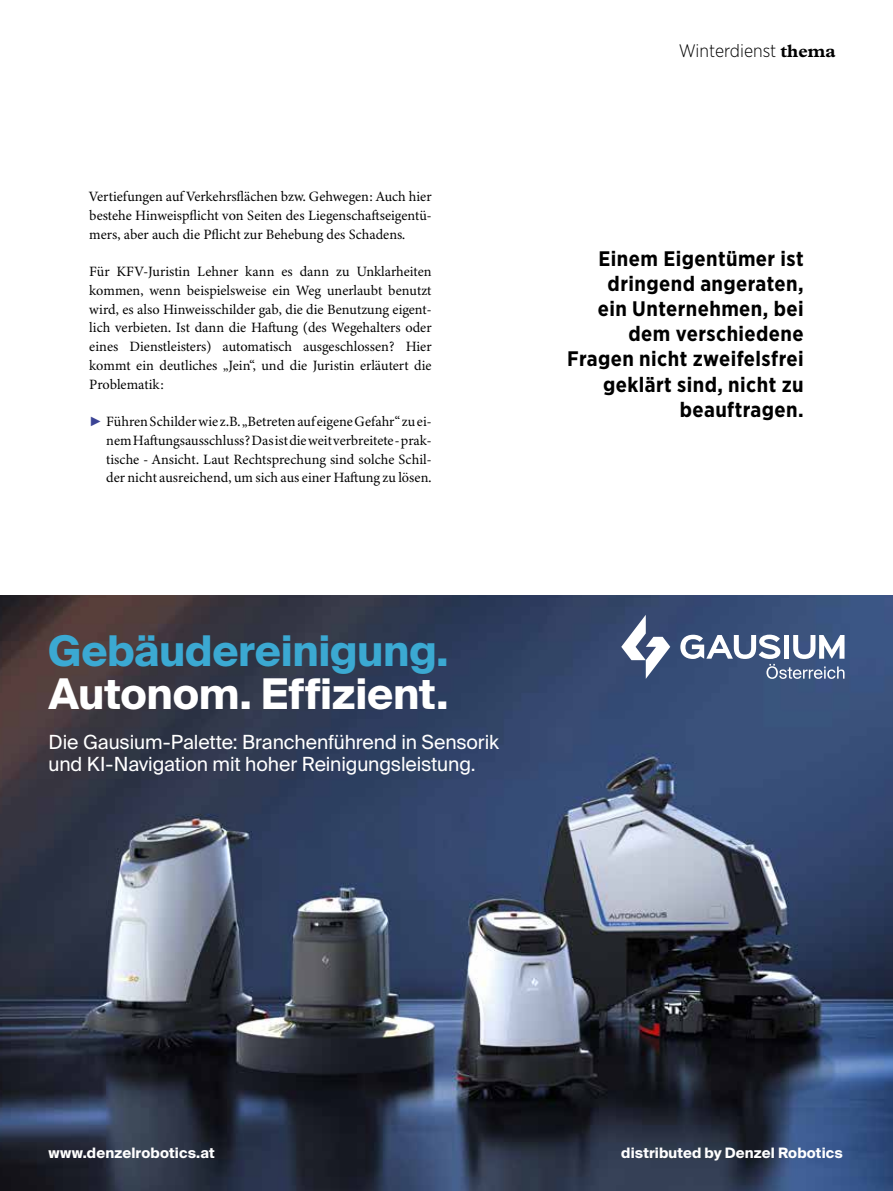
<style>
.page{position:relative;width:893px;height:1191px;background:#fff}
.page>*{position:absolute;margin:0;border:0;box-sizing:border-box;transform-origin:0 0}
.t1{font:700 42.3px "Suisse Intl";letter-spacing:-.005em;color:#fff}
.t2{font:700 42.3px "Suisse Intl";letter-spacing:-.005em;color:#3ba9d2}
.t3{font:700 21px/25.2px "Gotham Narrow";letter-spacing:.02em;color:#000;text-align:right}
.t4{font:19.5px/22.5px "Suisse Intl";letter-spacing:-.005em;color:#fff}
.t5{font:300 18px "Gotham Narrow";color:#000}
.t6{font:700 14.4px "Suisse Intl";letter-spacing:.01em;color:#fff}
.t7{font:14.25px/18.8px "Minion 3";color:#000;text-align:justify}
.s1{font-family:"Arial";font-weight:900;font-size:13.5px;color:#3b4395}
.s2{font-family:"Plantin MT Pro";font-weight:700}
</style>
<div class="page">
<img style="left:0;top:595px;width:893px;height:596px">
<svg style="left:621px;top:615px;width:49px;height:64px"></svg>
<svg style="left:680px;top:634px;width:164px;height:45px"></svg>
<p class="t7" style="left:89px;top:187px;width:344px">Vertiefungen auf Verkehrsflächen bzw. Gehwegen: Auch hier bestehe Hinweispflicht von Seiten des Liegenschaftseigentü&shy;mers, aber auch die Pflicht zur Behebung des Schadens.</p>
<p class="t7" style="left:89px;top:262px;width:344px">Für KFV-Juristin Lehner kann es dann zu Unklarheiten kommen, wenn beispielsweise ein Weg unerlaubt benutzt wird, es also Hinweisschilder gab, die die Benutzung eigent&shy;lich verbieten. Ist dann die Haftung (des Wegehalters oder eines Dienstleisters) automatisch ausgeschlossen? Hier kommt ein deutliches „Jein“, und die Juristin erläutert die Problematik:</p>
<p class="t7" style="left:106px;top:412px;width:327px;text-indent:-17px"><span class="s1">►</span> Führen Schilder wie z.B. „Betreten auf eigene Gefahr“ zu ei&shy;nem Haftungsausschluss? Das ist die weit verbreitete - prak&shy;tische - Ansicht. Laut Rechtsprechung sind solche Schil&shy;der nicht ausreichend, um sich aus einer Haftung zu lösen.</p>
<h1 class="t2" style="left:48px;top:626px;width:401px">Gebäudereinigung.</h1>
<h1 class="t1" style="left:48px;top:670px;width:401px">Autonom. Effizient.</h1>
<h3 class="t4" style="left:48px;top:730px;width:452px">Die Gausium-Palette: Branchenführend in Sensorik und KI-Navigation mit hoher Reinigungsleistung.</h3>
<p class="t5" style="left:679px;top:40px;width:158px">Winterdienst <span class="s2">thema</span></p>
<h2 class="t3" style="left:567px;top:245px;width:238px">Einem Eigentümer ist dringend angeraten,<br>ein Unternehmen, bei dem verschiedene<br>Fragen nicht zweifelsfrei geklärt sind, nicht zu beauftragen.</h2>
<p class="t6" style="left:48px;top:1144px;width:168px">www.denzelrobotics.at</p>
<p class="t6" style="left:621px;top:1144px;width:223px">distributed by Denzel Robotics</p>
</div>
